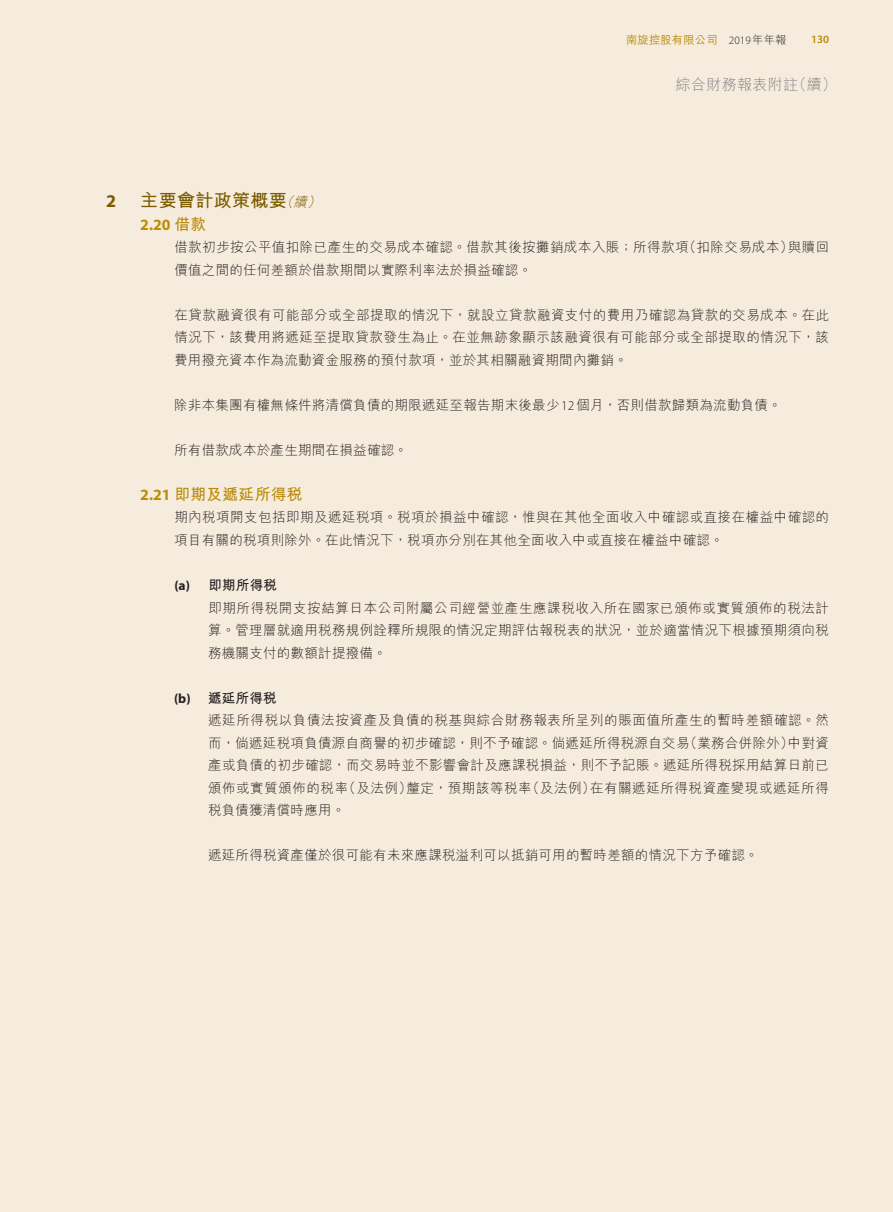
<style>
.page{position:relative;width:893px;height:1212px;background:#f6ecdd}
.page>*{position:absolute;margin:0;border:0;box-sizing:border-box;transform-origin:0 0}
.t1{font:18px "M Hei HK Bold E Ten B5 H";letter-spacing:.02em;color:#7c5c00}
.t2{font:700 18px "Myriad Pro";color:#7c5c00}
.t3{font:15.75px "M Hei HK Bold E Ten B5 H";letter-spacing:.02em;color:#bb8c0a}
.t4{font:700 15.75px "Myriad Pro";color:#bb8c0a}
.t5{font:15px "M Hei HK Light E Ten B5 H";letter-spacing:.02em;color:#808285}
.t6{font:13.5px/22.5px "M Hei HK Light E Ten B5 H";letter-spacing:.025em;color:#231f20}
.t7{font:13.5px/22.5px "M Hei HK Light E Ten B5 H";letter-spacing:.05em;color:#231f20;text-align:right}
.t8{font:13.5px/22.5px "M Hei HK Light E Ten B5 H";letter-spacing:.045em;color:#231f20}
.t9{font:13.5px "M Hei HK Bold E Ten B5 H";letter-spacing:.02em;color:#231f20}
.t10{font:700 13.5px "Myriad Pro";color:#231f20}
.t11{font:italic 13.5px "M Hei HK Light E Ten B5 H";color:#7c5c00}
.t12{font:11.25px "M Hei HK Medium E Ten B5 H";letter-spacing:.02em;color:#bb8c0a}
.t13{font:300 11.25px "Myriad Pro";color:#231f20}
.t14{font:600 11.25px "Myriad Pro";color:#bb8c0a}
.s1{font-family:"M Hei HK Light E Ten B5 H";font-weight:400}
.s2{font-family:"M Hei HK Bold E Ten B5 H";font-weight:400}
.s3{font-family:"Myriad Pro";font-weight:300}
.s4{font-family:"Myriad Pro";font-weight:700}
</style>
<div class="page">
<p class="t12" style="left:626px;top:36px;width:93px">南旋控股有限公司</p>
<p class="t13" style="left:729px;top:36px;width:59px">2019 <span class="s1">年年報</span></p>
<p class="t14" style="left:811px;top:33px;width:20px">130</p>
<p class="t5" style="left:792px;top:79px;width:46px">（續(</p>
<p class="t5" style="left:676px;top:79px;width:124px">綜合財務報表附註</p>
<h1 class="t2" style="left:106px;top:195px;width:11px">2</h1>
<h1 class="t1" style="left:140px;top:194px;width:148px">主要會計政策概要</h1>
<p class="t11" style="left:294px;top:197px;width:17px">續</p>
<p class="t11" style="left:280px;top:197px;width:17px">（</p>
<p class="t11" style="left:307px;top:197px;width:17px">(</p>
<p class="t4" style="left:140px;top:219px;width:67px">2.20 <span class="s2">借款</span></p>
<p class="t6" style="left:683px;top:238px;width:112px">（扣除交易成本）</p>
<p class="t6" style="left:174px;top:238px;width:516px">借款初步按公平值扣除已產生的交易成本確認。借款其後按攤銷成本入賬；所得款項價值之間的任何差額於借款期間以實際利率法於損益確認。</p>
<p class="t6" style="left:174px;top:305px;width:656px;text-align:justify">在貸款融資很有可能部分或全部提取的情況下，就設立貸款融資支付的費用乃確認為貸款的交易成本。在此情況下，該費用將遞延至提取貸款發生為止。在並無跡象顯示該融資很有可能部分或全部提取的情況下，該費用撥充資本作為流動資金服務的預付款項，並於其相關融資期間內攤銷。</p>
<p class="t6" style="left:174px;top:395px;width:609px">除非本集團有權無條件將清償負債的期限遞延至報告期末後最少<span class="s3">12</span>個月，否則借款歸類為流動負債。</p>
<p class="t6" style="left:174px;top:440px;width:235px">所有借款成本於產生期間在損益確認。</p>
<p class="t3" style="left:140px;top:488px;width:164px"><span class="s4">2.21</span> 即期及遞延所得稅</p>
<p class="t6" style="left:174px;top:508px;width:656px">期內稅項開支包括即期及遞延稅項。稅項於損益中確認，惟與在其他全面收入中確認或直接在權益中確認的項目有關的稅項則除外。在此情況下，稅項亦分別在其他全面收入中或直接在權益中確認。</p>
<p class="t9" style="left:208px;top:580px;width:70px">即期所得稅</p>
<p class="t6" style="left:788px;top:238px;width:43px">與贖回</p>
<p class="t10" style="left:174px;top:580px;width:17px">a( )</p>
<p class="t10" style="left:174px;top:693px;width:18px">b( )</p>
<p class="t6" style="left:208px;top:598px;width:623px;text-align:justify">即期所得稅開支按結算日本公司附屬公司經營並產生應課稅收入所在國家已頒佈或實質頒佈的稅法計算。管理層就適用稅務規例詮釋所規限的情況定期評估報稅表的狀況，並於適當情況下根據預期須向稅務機關支付的數額計提撥備。</p>
<p class="t9" style="left:208px;top:692px;width:70px">遞延所得稅</p>
<p class="t7" style="left:208px;top:710px;width:622px">遞延所得稅以負債法按資產及負債的稅基與綜合財務報表所呈列的賬面值所產生的暫時差額確認。然中對資</p>
<p class="t6" style="left:684px;top:733px;width:111px">（業務合併除外）</p>
<p class="t6" style="left:208px;top:733px;width:483px">而，倘遞延稅項負債源自商譽的初步確認，則不予確認。倘遞延所得稅源自交易</p>
<p class="t6" style="left:208px;top:755px;width:622px">產或負債的初步確認，而交易時並不影響會計及應課稅損益，則不予記賬。遞延所得稅採用結算日前已</p>
<p class="t8" style="left:590px;top:778px;width:240px">在有關遞延所得稅資產變現或遞延所得</p>
<p class="t6" style="left:343px;top:778px;width:71px">（及法例）</p>
<p class="t6" style="left:526px;top:778px;width:71px">（及法例）</p>
<p class="t8" style="left:208px;top:778px;width:142px">頒佈或實質頒佈的稅率稅負債獲清償時應用。</p>
<p class="t6" style="left:208px;top:845px;width:552px">遞延所得稅資產僅於很可能有未來應課稅溢利可以抵銷可用的暫時差額的情況下方予確認。</p>
<p class="t8" style="left:406px;top:778px;width:127px">釐定，預期該等稅率</p>
</div>
